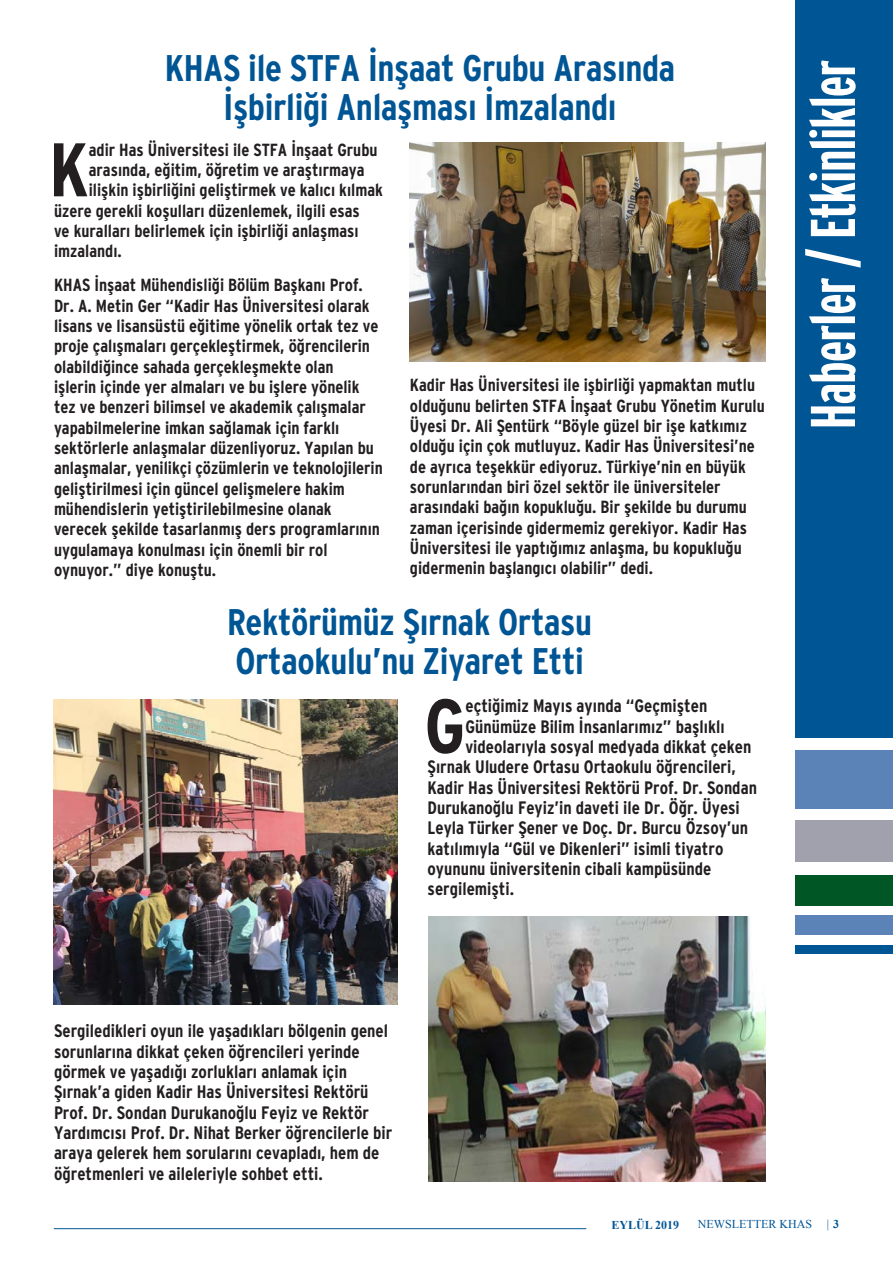
<style>
.page{position:relative;width:893px;height:1263px;background:#fff}
.page>*{position:absolute;margin:0;border:0;box-sizing:border-box;transform-origin:0 0}
.t1{font:700 condensed 76.2px "Interstate";color:#231f20}
.t2{font:700 condensed 75.75px "Interstate";color:#231f20}
.t3{font:700 63px "Interstate Compress";letter-spacing:-.01em;color:#fff}
.t4{font:700 condensed 37.05px/38.5px "Interstate";letter-spacing:-.01em;color:#005595;text-align:center}
.t5{font:700 condensed 18px/20.4px "Interstate";color:#231f20}
.t6{font:700 condensed 17.55px/20.4px "Interstate";color:#231f20}
.t7{font:12px "Times New Roman";color:#005595}
.t8{font:700 12px "Times New Roman";color:#005595}
.t9{font:12px "Times New Roman";color:#005595;scale:.95 1}
.s1{font-weight:700}
</style>
<div class="page">
<hr style="left:54px;top:1228px;width:532px;height:1px;background:#005595">
<div style="left:795px;top:0;width:98px;height:738px;background:#005595"></div>
<div style="left:795px;top:750px;width:98px;height:58px;background:#5c83b7"></div>
<div style="left:795px;top:820px;width:98px;height:42px;background:#a1a0ad"></div>
<div style="left:795px;top:874px;width:98px;height:31px;background:#005625"></div>
<div style="left:795px;top:915px;width:98px;height:20px;background:#5c83b7"></div>
<div style="left:795px;top:945px;width:98px;height:8px;background:#005595"></div>
<img style="left:54px;top:699px;width:344px;height:305px">
<img style="left:410px;top:143px;width:355px;height:218px">
<img style="left:429px;top:917px;width:336px;height:265px">
<p class="t4" style="left:165px;top:49px;width:512px">KHAS ile STFA İnşaat Grubu Arasında<br>İşbirliği Anlaşması İmzalandı</p>
<p class="t2" style="left:49px;top:126px;width:41px">K</p>
<p class="t6" style="left:89px;top:139px;width:290px">adir Has Üniversitesi ile STFA İnşaat Grubu</p>
<p class="t6" style="left:89px;top:160px;width:277px">arasında, eğitim, öğretim ve araştırmaya</p>
<p class="t6" style="left:89px;top:180px;width:296px">ilişkin işbirliğini geliştirmek ve kalıcı kılmak</p>
<p class="t6" style="left:54px;top:200px;width:307px">üzere gerekli koşulları düzenlemek, ilgili esas</p>
<p class="t6" style="left:54px;top:221px;width:306px">ve kuralları belirlemek için işbirliği anlaşması</p>
<p class="t6" style="left:54px;top:241px;width:69px">imzalandı.</p>
<p class="t6" style="left:54px;top:275px;width:330px">KHAS İnşaat Mühendisliği Bölüm Başkanı Prof.<br>Dr. A. Metin Ger “Kadir Has Üniversitesi olarak lisans ve lisansüstü eğitime yönelik ortak tez ve proje çalışmaları gerçekleştirmek, öğrencilerin olabildiğince sahada gerçekleşmekte olan<br>işlerin içinde yer almaları ve bu işlere yönelik tez ve benzeri bilimsel ve akademik çalışmalar yapabilmelerine imkan sağlamak için farklı sektörlerle anlaşmalar düzenliyoruz. Yapılan bu anlaşmalar, yenilikçi çözümlerin ve teknolojilerin geliştirilmesi için güncel gelişmelere hakim mühendislerin yetiştirilebilmesine olanak verecek şekilde tasarlanmış ders programlarının uygulamaya konulması için önemli bir rol oynuyor.” diye konuştu.</p>
<p class="t6" style="left:410px;top:375px;width:356px">Kadir Has Üniversitesi ile işbirliği yapmaktan mutlu olduğunu belirten STFA İnşaat Grubu Yönetim Kurulu Üyesi Dr. Ali Şentürk “Böyle güzel bir işe katkımız olduğu için çok mutluyuz. Kadir Has Üniversitesi’ne de ayrıca teşekkür ediyoruz. Türkiye’nin en büyük sorunlarından biri özel sektör ile üniversiteler arasındaki bağın kopukluğu. Bir şekilde bu durumu zaman içerisinde gidermemiz gerekiyor. Kadir Has Üniversitesi ile yaptığımız anlaşma, bu kopukluğu gidermenin başlangıcı olabilir” dedi.</p>
<p class="t4" style="left:227px;top:603px;width:367px">Rektörümüz Şırnak Ortasu</p>
<p class="t4" style="left:235px;top:641px;width:350px">Ortaokulu’nu Ziyaret Etti</p>
<p class="t1" style="left:424px;top:682px;width:42px">G</p>
<p class="t5" style="left:465px;top:696px;width:243px">eçtiğimiz Mayıs ayında “Geçmişten</p>
<p class="t5" style="left:465px;top:716px;width:261px">Günümüze Bilim İnsanlarımız” başlıklı</p>
<p class="t5" style="left:465px;top:736px;width:287px">videolarıyla sosyal medyada dikkat çeken</p>
<p class="t5" style="left:428px;top:757px;width:310px">Şırnak Uludere Ortasu Ortaokulu öğrencileri,</p>
<p class="t5" style="left:428px;top:777px;width:331px">Kadir Has Üniversitesi Rektörü Prof. Dr. Sondan</p>
<p class="t5" style="left:428px;top:797px;width:314px">Durukanoğlu Feyiz’in daveti ile Dr. Öğr. Üyesi</p>
<p class="t5" style="left:428px;top:818px;width:322px">Leyla Türker Şener ve Doç. Dr. Burcu Özsoy’un</p>
<p class="t5" style="left:428px;top:838px;width:297px">katılımıyla “Gül ve Dikenleri” isimli tiyatro</p>
<p class="t5" style="left:428px;top:858px;width:285px">oyununu üniversitenin cibali kampüsünde</p>
<p class="t5" style="left:428px;top:879px;width:88px">sergilemişti.</p>
<h3 class="t3" style="left:798px;top:429px;width:371px;rotate:-90deg">Haberler / Etkinlikler</h3>
<p class="t5" style="left:54px;top:1021px;width:340px">Sergiledikleri oyun ile yaşadıkları bölgenin genel sorunlarına dikkat çeken öğrencileri yerinde görmek ve yaşadığı zorlukları anlamak için Şırnak’a giden Kadir Has Üniversitesi Rektörü Prof. Dr. Sondan Durukanoğlu Feyiz ve Rektör Yardımcısı Prof. Dr. Nihat Berker öğrencilerle bir araya gelerek hem sorularını cevapladı, hem de öğretmenleri ve aileleriyle sohbet etti.</p>
<p class="t8" style="left:612px;top:1216px;width:69px">EYLÜL 2019</p>
<p class="t7" style="left:698px;top:1216px;width:116px">NEWSLETTER KHAS</p>
<p class="t9" style="left:827px;top:1216px;width:14px">| <span class="s1">3</span></p>
</div>
